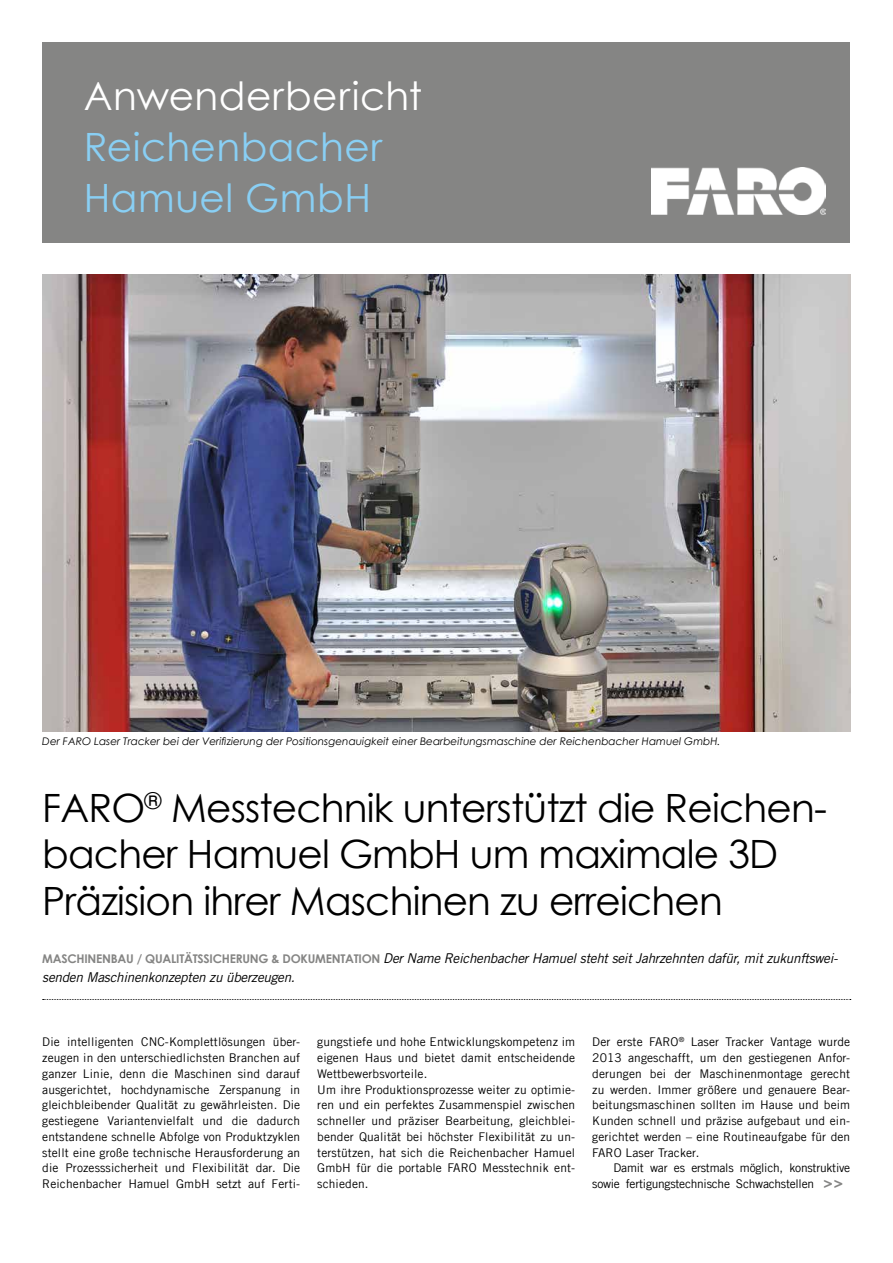
<style>
.page{position:relative;width:893px;height:1263px;background:#fff}
.page>*{position:absolute;margin:0;border:0;box-sizing:border-box;transform-origin:0 0}
.t1{font:39px/46.8px "Century Gothic";letter-spacing:-.02em;color:#000}
.t2{font:39px/51px "Century Gothic";letter-spacing:.015em;color:#89cff4}
.t3{font:39px "Century Gothic";letter-spacing:.01em;color:#fff}
.t4{font:italic 13.5px/19.5px "Trade Gothic LT Com";letter-spacing:-.02em;color:#000}
.t5{font:700 12.45px "Verdana";color:#858584;scale:.96 1}
.t6{font:12px/15.8px "Trade Gothic LT Com";letter-spacing:.01em;color:#000;text-align:justify}
.t7{font:12px/15.8px "Trade Gothic LT Com";letter-spacing:-.02em;color:#000}
.t8{font:italic 10.5px "Century Gothic";color:#000}
.s1{font-family:"Century Gothic";font-weight:700;font-style:normal;font-size:12px;color:#858584}
</style>
<div class="page">
<div style="left:42px;top:43px;width:808px;height:200px;background:#858584"></div>
<svg style="left:43px;top:999px;width:808px;height:1px"></svg>
<img style="left:42px;top:275px;width:808px;height:456px">
<img style="left:651px;top:168px;width:174px;height:47px">
<h1 class="t3" style="left:84px;top:68px;width:340px">Anwenderbericht</h1>
<h1 class="t2" style="left:84px;top:120px;width:300px">Reichenbacher<br>Hamuel GmbH</h1>
<p class="t8" style="left:42px;top:734px;width:680px">Der FARO Laser Tracker bei der Verifizierung der Positionsgenauigkeit einer Bearbeitungsmaschine der Reichenbacher Hamuel GmbH.</p>
<h1 class="t1" style="left:42px;top:783px;width:786px">FARO<sup>®</sup> Messtechnik unterstützt die Reichen&shy;bacher Hamuel GmbH um maximale 3D<br>Präzision ihrer Maschinen zu erreichen</h1>
<p class="t4" style="left:42px;top:948px;width:797px"><span class="s1">MASCHINENBAU / QUALITÄTSSICHERUNG &amp; DOKUMENTATION</span> Der Name Reichenbacher Hamuel steht seit Jahrzehnten dafür, mit zukunftswei&shy;senden Maschinenkonzepten zu überzeugen.</p>
<p class="t6" style="left:42px;top:1034px;width:259px">Die intelligenten CNC-Komplettlösungen über&shy;zeugen in den unterschiedlichsten Branchen auf ganzer Linie, denn die Maschinen sind darauf ausgerichtet, hochdynamische Zerspanung in gleichbleibender Qualität zu gewährleisten. Die gestiegene Variantenvielfalt und die dadurch entstandene schnelle Abfolge von Produktzyklen stellt eine große technische Herausforderung an die Prozesssicherheit und Flexibilität dar. Die Reichenbacher Hamuel GmbH setzt auf Ferti-</p>
<p class="t6" style="left:317px;top:1034px;width:259px;text-align:left">gungstiefe und hohe Entwicklungskompetenz im eigenen Haus und bietet damit entscheidende Wettbewerbsvorteile.<br>Um ihre Produktionsprozesse weiter zu optimie&shy;ren und ein perfektes Zusammenspiel zwischen schneller und präziser Bearbeitung, gleichblei&shy;bender Qualität bei höchster Flexibilität zu un&shy;terstützen, hat sich die Reichenbacher Hamuel GmbH für die portable FARO Messtechnik ent&shy;schieden.</p>
<p class="t6" style="left:592px;top:1034px;width:259px">Der erste FARO<sup>®</sup> Laser Tracker Vantage wurde 2013 angeschafft, um den gestiegenen Anfor&shy;derungen bei der Maschinenmontage gerecht zu werden. Immer größere und genauere Bear&shy;beitungsmaschinen sollten im Hause und beim Kunden schnell und präzise aufgebaut und ein&shy;gerichtet werden – eine Routineaufgabe für den FARO Laser Tracker.</p>
<p class="t7" style="left:592px;top:1160px;width:259px;text-indent:21px">Damit war es erstmals möglich, konstruktive sowie fertigungstechnische Schwachstellen</p>
<p class="t5" style="left:823px;top:1175px;width:23px">&gt;&gt;</p>
</div>
